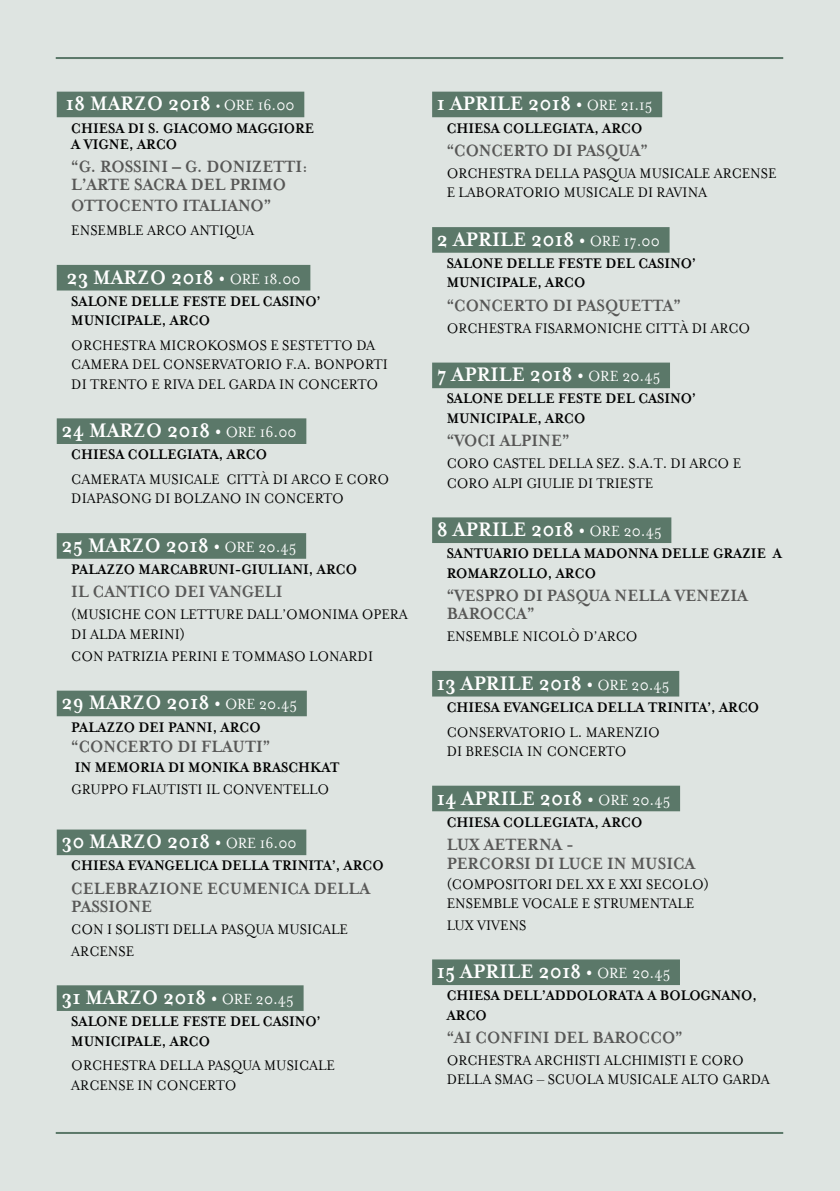
<style>
.page{position:relative;width:840px;height:1191px;background:#fff}
.page>*{position:absolute;margin:0;border:0;box-sizing:border-box;transform-origin:0 0}
.t1{font:700 22.8px "Mrs Eaves";color:#fff;scale:.9 1}
.t2{font:700 19px/18px "Mrs Eaves Smart Lig";color:#575756;scale:.9 1}
.t3{font:16.2px/19.4px "Mrs Eaves Roman";color:#000;scale:.9 1}
.t4{font:700 16.2px/19.4px "Mrs Eaves Smart Lig";color:#000;scale:.9 1}
.s1{font-size:17px}
.s2{font-family:"Mrs Eaves Smart Lig Roman";font-weight:400;font-size:17px}
</style>
<div class="page">
<div style="left:0;top:0;width:839px;height:1191px;background:#dee4e1"></div>
<div style="left:57px;top:92px;width:247px;height:25px;background:#5b7869"></div>
<div style="left:57px;top:265px;width:253px;height:25px;background:#5b7869"></div>
<div style="left:57px;top:418px;width:249px;height:26px;background:#5b7869"></div>
<div style="left:57px;top:533px;width:249px;height:26px;background:#5b7869"></div>
<div style="left:57px;top:690px;width:249px;height:26px;background:#5b7869"></div>
<div style="left:57px;top:829px;width:249px;height:26px;background:#5b7869"></div>
<div style="left:57px;top:985px;width:246px;height:26px;background:#5b7869"></div>
<div style="left:432px;top:92px;width:229px;height:25px;background:#5b7869"></div>
<div style="left:432px;top:227px;width:237px;height:26px;background:#5b7869"></div>
<div style="left:432px;top:362px;width:237px;height:26px;background:#5b7869"></div>
<div style="left:432px;top:517px;width:239px;height:26px;background:#5b7869"></div>
<div style="left:432px;top:671px;width:247px;height:25px;background:#5b7869"></div>
<div style="left:432px;top:785px;width:247px;height:26px;background:#5b7869"></div>
<div style="left:432px;top:959px;width:247px;height:26px;background:#5b7869"></div>
<hr style="left:56px;top:1132px;width:726px;height:2px;background:#5b7869">
<hr style="left:56px;top:57px;width:726px;height:2px;background:#5b7869">
<h1 class="t1" style="left:66px;top:90px;width:255px">18 MARZO 2018 <span class="s1">•</span> <span class="s2">ORE 16.00</span></h1>
<p class="t4" style="left:71px;top:120px;width:271px;line-height:16.2px">CHIESA DI S. GIACOMO MAGGIORE<br>A VIGNE, ARCO</p>
<p class="t2" style="left:71px;top:158px;width:264px">“G. ROSSINI – G. DONIZETTI:<br>L’ARTE SACRA DEL PRIMO</p>
<p class="t2" style="left:71px;top:196px;width:224px">OTTOCENTO ITALIANO”</p>
<p class="t3" style="left:71px;top:221px;width:204px">ENSEMBLE ARCO ANTIQUA</p>
<h1 class="t1" style="left:66px;top:264px;width:262px">23 MARZO 2018 • <span class="s2">ORE 18.00</span></h1>
<p class="t4" style="left:71px;top:291px;width:278px">SALONE DELLE FESTE DEL CASINO’<br>MUNICIPALE, ARCO</p>
<p class="t3" style="left:71px;top:335px;width:353px">ORCHESTRA MICROKOSMOS E SESTETTO DA<br>CAMERA DEL CONSERVATORIO F.A. BONPORTI<br>DI TRENTO E RIVA DEL GARDA IN CONCERTO</p>
<h1 class="t1" style="left:61px;top:417px;width:262px">24 MARZO 2018 • <span class="s2">ORE 16.00</span></h1>
<p class="t4" style="left:71px;top:445px;width:219px">CHIESA COLLEGIATA, ARCO</p>
<p class="t3" style="left:71px;top:469px;width:354px">CAMERATA MUSICALE CITTÀ DI ARCO E CORO<br>DIAPASONG DI BOLZANO IN CONCERTO</p>
<h1 class="t1" style="left:61px;top:532px;width:262px">25 MARZO 2018 • <span class="s2">ORE 20.45</span></h1>
<p class="t4" style="left:71px;top:559px;width:319px">PALAZZO MARCABRUNI-GIULIANI, ARCO</p>
<p class="t2" style="left:71px;top:583px;width:236px">IL CANTICO DEI VANGELI</p>
<p class="t3" style="left:71px;top:605px;width:375px">(MUSICHE CON LETTURE DALL’OMONIMA OPERA<br>DI ALDA MERINI)</p>
<p class="t3" style="left:71px;top:646px;width:336px">CON PATRIZIA PERINI E TOMMASO LONARDI</p>
<h1 class="t1" style="left:61px;top:689px;width:263px">29 MARZO 2018 • <span class="s2">ORE 20.45</span></h1>
<p class="t4" style="left:71px;top:717px;width:212px">PALAZZO DEI PANNI, ARCO</p>
<p class="t2" style="left:71px;top:738px;width:222px">“CONCERTO DI FLAUTI”</p>
<p class="t4" style="left:75px;top:757px;width:295px">IN MEMORIA DI MONIKA BRASCHKAT</p>
<p class="t3" style="left:71px;top:779px;width:288px">GRUPPO FLAUTISTI IL CONVENTELLO</p>
<h1 class="t1" style="left:61px;top:828px;width:262px">30 MARZO 2018 • <span class="s2">ORE 16.00</span></h1>
<p class="t4" style="left:71px;top:856px;width:348px">CHIESA EVANGELICA DELLA TRINITA’, ARCO</p>
<p class="t2" style="left:71px;top:879px;width:333px">CELEBRAZIONE ECUMENICA DELLA<br>PASSIONE</p>
<p class="t3" style="left:71px;top:918px;width:309px;line-height:21.6px">CON I SOLISTI DELLA PASQUA MUSICALE<br>ARCENSE</p>
<h1 class="t1" style="left:61px;top:984px;width:259px">31 MARZO 2018 • <span class="s2">ORE 20.45</span></h1>
<p class="t4" style="left:71px;top:1012px;width:278px">SALONE DELLE FESTE DEL CASINO’<br>MUNICIPALE, ARCO</p>
<p class="t3" style="left:71px;top:1056px;width:294px">ORCHESTRA DELLA PASQUA MUSICALE<br>ARCENSE IN CONCERTO</p>
<h1 class="t1" style="left:436px;top:90px;width:241px">1 APRILE 2018 • <span class="s2">ORE 21.15</span></h1>
<p class="t4" style="left:446px;top:118px;width:219px">CHIESA COLLEGIATA, ARCO</p>
<p class="t2" style="left:446px;top:141px;width:225px">“CONCERTO DI PASQUA”</p>
<p class="t3" style="left:446px;top:164px;width:368px">ORCHESTRA DELLA PASQUA MUSICALE ARCENSE<br>E LABORATORIO MUSICALE DI RAVINA</p>
<h1 class="t1" style="left:436px;top:226px;width:249px">2 APRILE 2018 • <span class="s2">ORE 17.00</span></h1>
<p class="t4" style="left:446px;top:254px;width:278px">SALONE DELLE FESTE DEL CASINO’<br>MUNICIPALE, ARCO</p>
<p class="t2" style="left:446px;top:296px;width:261px">“CONCERTO DI PASQUETTA”</p>
<p class="t3" style="left:446px;top:318px;width:339px">ORCHESTRA FISARMONICHE CITTÀ DI ARCO</p>
<h1 class="t1" style="left:436px;top:361px;width:249px">7 APRILE 2018 • <span class="s2">ORE 20.45</span></h1>
<p class="t4" style="left:446px;top:389px;width:278px">SALONE DELLE FESTE DEL CASINO’<br>MUNICIPALE, ARCO</p>
<p class="t2" style="left:446px;top:432px;width:138px">“VOCI ALPINE”</p>
<p class="t3" style="left:446px;top:454px;width:328px">CORO CASTEL DELLA SEZ. S.A.T. DI ARCO E<br>CORO ALPI GIULIE DI TRIESTE</p>
<h1 class="t1" style="left:436px;top:516px;width:251px">8 APRILE 2018 • <span class="s2">ORE 20.45</span></h1>
<p class="t4" style="left:446px;top:544px;width:374px">SANTUARIO DELLA MADONNA DELLE GRAZIE A<br>ROMARZOLLO, ARCO</p>
<p class="t2" style="left:446px;top:586px;width:336px">“VESPRO DI PASQUA NELLA VENEZIA<br>BAROCCA”</p>
<p class="t3" style="left:446px;top:627px;width:213px">ENSEMBLE NICOLÒ D’ARCO</p>
<h1 class="t1" style="left:436px;top:670px;width:260px">13 APRILE 2018 • <span class="s2">ORE 20.45</span></h1>
<p class="t4" style="left:446px;top:697px;width:348px">CHIESA EVANGELICA DELLA TRINITA’, ARCO</p>
<p class="t3" style="left:446px;top:722px;width:238px">CONSERVATORIO L. MARENZIO<br>DI BRESCIA IN CONCERTO</p>
<h1 class="t1" style="left:436px;top:784px;width:261px">14 APRILE 2018 • <span class="s2">ORE 20.45</span></h1>
<p class="t4" style="left:446px;top:812px;width:219px">CHIESA COLLEGIATA, ARCO</p>
<p class="t2" style="left:446px;top:835px;width:277px;line-height:19.4px">LUX AETERNA -<br>PERCORSI DI LUCE IN MUSICA</p>
<p class="t3" style="left:446px;top:874px;width:293px">(COMPOSITORI DEL XX E XXI SECOLO)<br>ENSEMBLE VOCALE E STRUMENTALE</p>
<p class="t3" style="left:446px;top:915px;width:90px">LUX VIVENS</p>
<h1 class="t1" style="left:436px;top:958px;width:260px">15 APRILE 2018 • <span class="s2">ORE 20.45</span></h1>
<p class="t4" style="left:446px;top:986px;width:346px">CHIESA DELL’ADDOLORATA A BOLOGNANO,<br>ARCO</p>
<p class="t2" style="left:446px;top:1028px;width:263px">“AI CONFINI DEL BAROCCO”</p>
<p class="t3" style="left:446px;top:1050px;width:360px">ORCHESTRA ARCHISTI ALCHIMISTI E CORO<br>DELLA SMAG – SCUOLA MUSICALE ALTO GARDA</p>
</div>
